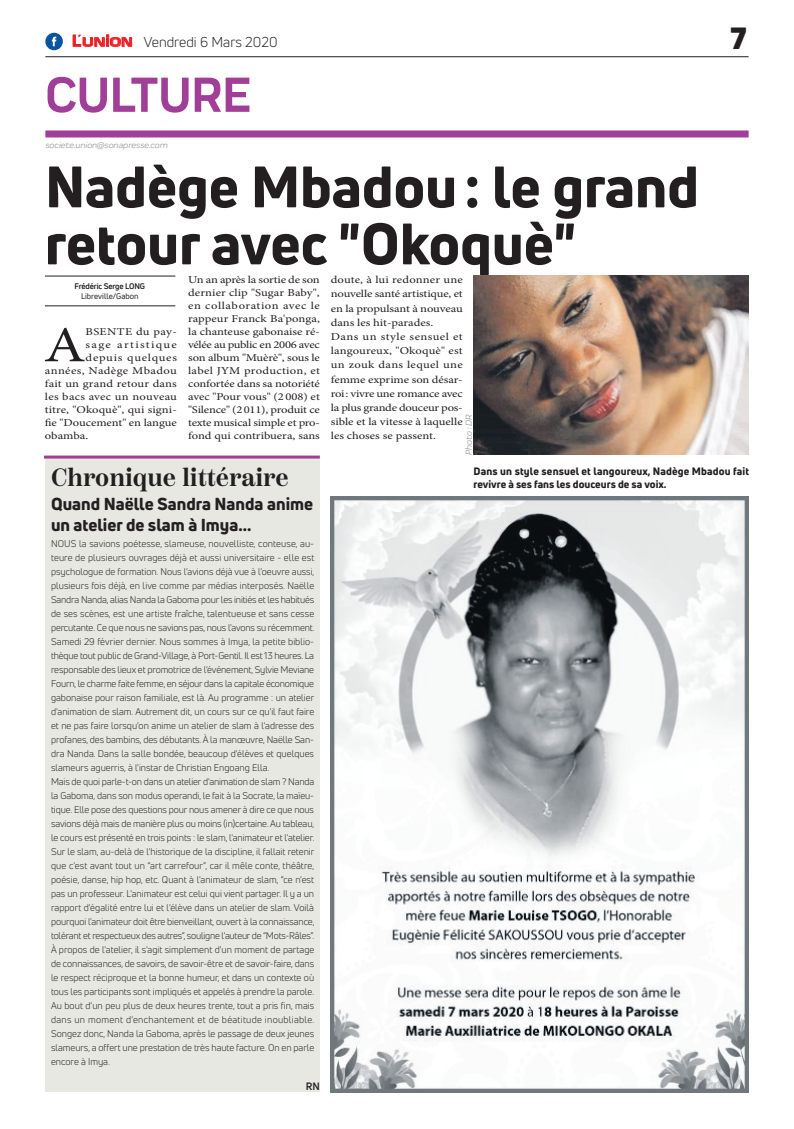
<style>
.page{position:relative;width:794px;height:1129px;background:#fff}
.page>*{position:absolute;margin:0;border:0;box-sizing:border-box;transform-origin:0 0}
.t1{font:800 57px/57px "Uni Neue";color:#231f20}
.t2{font:700 51px "Praktika";color:#a13e97}
.t3{font:50.5px "Minion Pro";color:#231f20;scale:1.2 1}
.t4{font:900 30px "Uni Neue";color:#231f20}
.t5{font:600 25px "Scotch Deck";color:#231f20}
.t6{font:800 17px/20.4px "Uni Neue";color:#231f20}
.t7{font:14px "Uni Neue";color:#231f20}
.t8{font:600 11.4px "Eurostile";letter-spacing:.015em;color:#ee1d23;scale:1.35 1}
.t9{font:10.5px/13px "Minion Pro";color:#231f20;text-align:justify;scale:1.2 1}
.t10{font:800 10.5px/12.6px "Uni Neue";letter-spacing:.01em;color:#231f20}
.t11{font:10.5px "Minion Pro";letter-spacing:.03em;color:#231f20;scale:1.2 1}
.t12{font:10.5px "Minion Pro";letter-spacing:.02em;color:#231f20;scale:1.2 1}
.t13{font:10.5px "Minion Pro";letter-spacing:.105em;color:#231f20;scale:1.2 1}
.t14{font:10.5px "Minion Pro";letter-spacing:.06em;color:#231f20;scale:1.2 1}
.t15{font:700 10.5px "Uni Neue";color:#231f20}
.t16{font:9.5px/14px "Uni Neue";color:#231f20}
.t17{font:italic 9px "Praktika";color:#818386}
.t18{font:700 8px "Uni Neue";letter-spacing:-.02em;color:#231f20}
.t19{font:8px "Uni Neue";color:#231f20}
.s1{font-size:15px}
</style>
<div class="page">
<hr style="left:45px;top:56px;width:703px;height:1px;background:#231f20">
<div style="left:45px;top:130px;width:703px;height:7px;background:#a13e97"></div>
<svg style="left:72px;top:34px;width:60px;height:13px"></svg>
<div style="left:45px;top:33px;width:18px;height:17px;background:#08549e;border-radius:50%"></div>
<svg style="left:52px;top:37px;width:4px;height:9px"></svg>
<img style="left:331px;top:496px;width:418px;height:595px">
<div style="left:45px;top:458px;width:275px;height:633px;background:#e7e8e2"></div>
<hr style="left:44px;top:455px;width:276px;height:3px;background:#a13e97">
<hr style="left:45px;top:305px;width:130px;height:1px;background:#231f20">
<hr style="left:45px;top:276px;width:130px;height:1px;background:#231f20">
<img style="left:474px;top:275px;width:274px;height:179px">
<h3 class="t7" style="left:144px;top:33px;width:135px">Vendredi 6 Mars 2020</h3>
<h3 class="t4" style="left:730px;top:17px;width:18px">7</h3>
<h2 class="t2" style="left:45px;top:54px;width:207px">CULTURE</h2>
<p class="t17" style="left:45px;top:139px;width:124px">societe.union@sonapresse.com</p>
<p class="t8" style="left:72px;top:35px;width:46px"><span class="s1">L</span>UNION</p>
<h1 class="t1" style="left:45px;top:157px;width:655px">Nadège Mbadou: le grand retour avec "Okoquè"</h1>
<p class="t18" style="left:75px;top:281px;width:72px">Frédéric Serge LONG</p>
<p class="t19" style="left:81px;top:291px;width:59px">Libreville/Gabon</p>
<p class="t9" style="left:188px;top:273px;width:111px">Un an après la sortie de son dernier clip "Sugar Baby", en collaboration avec le rappeur Franck Ba'ponga, la chanteuse gabonaise ré&shy;vélée au public en 2006 avec son album "Muèrè", sous le label JYM production, et confortée dans sa notoriété avec "Pour vous" (2 008) et "Silence" (2011), produit ce texte musical simple et pro&shy;fond qui contribuera, sans</p>
<p class="t9" style="left:331px;top:273px;width:111px;line-height:14.2px;text-align:left">doute, à lui redonner une nouvelle santé artistique, et en la propulsant à nouveau dans les hit-parades.<br>Dans un style sensuel et langoureux, "Okoquè" est un zouk dans lequel une femme exprime son désar&shy;roi: vivre une romance avec la plus grande douceur pos&shy;sible et la vitesse à laquelle les choses se passent.</p>
<h3 class="t3" style="left:44px;top:311px;width:36px">A</h3>
<p class="t11" style="left:86px;top:325px;width:78px">BSENTE du pay-</p>
<p class="t13" style="left:86px;top:338px;width:78px">sage artistique</p>
<p class="t14" style="left:86px;top:351px;width:78px">depuis quelques</p>
<p class="t11" style="left:45px;top:364px;width:111px">années, Nadège Mbadou</p>
<p class="t9" style="left:45px;top:377px;width:111px">fait un grand retour dans</p>
<p class="t12" style="left:45px;top:390px;width:111px">les bacs avec un nouveau</p>
<p class="t9" style="left:45px;top:403px;width:111px">titre, "Okoquè", qui signi-</p>
<p class="t9" style="left:45px;top:416px;width:111px">fie "Doucement" en langue</p>
<p class="t9" style="left:45px;top:429px;width:38px">obamba.</p>
<p class="t17" style="left:462px;top:454px;width:41px;rotate:-90deg">Photo : DR</p>
<h3 class="t5" style="left:51px;top:463px;width:239px">Chronique littéraire</h3>
<h3 class="t6" style="left:51px;top:493px;width:264px">Quand Naëlle Sandra Nanda anime un atelier de slam à Imya...</h3>
<p class="t16" style="left:51px;top:536px;width:265px">NOUS la savions poétesse, slameuse, nouvelliste, conteuse, au&shy;teure de plusieurs ouvrages déjà et aussi universitaire - elle est psychologue de formation. Nous l'avions déjà vue à l'oeuvre aussi, plusieurs fois déjà, en live comme par médias interposés. Naëlle Sandra Nanda, alias Nanda la Gaboma pour les initiés et les habitués de ses scènes, est une artiste fraîche, talentueuse et sans cesse percutante. Ce que nous ne savions pas, nous l'avons su récemment.<br>Samedi 29 février dernier. Nous sommes à Imya, la petite biblio&shy;thèque tout public de Grand-Village, à Port-Gentil. Il est 13 heures. La responsable des lieux et promotrice de l'événement, Sylvie Meviane Fourn, le charme faite femme, en séjour dans la capitale économique gabonaise pour raison familiale, est là. Au programme : un atelier d'animation de slam. Autrement dit, un cours sur ce qu'il faut faire et ne pas faire lorsqu'on anime un atelier de slam à l'adresse des profanes, des bambins, des débutants. À la manœuvre, Naëlle San&shy;dra Nanda. Dans la salle bondée, beaucoup d'élèves et quelques slameurs aguerris, à l'instar de Christian Engoang Ella.<br>Mais de quoi parle-t-on dans un atelier d'animation de slam ? Nanda la Gaboma, dans son modus operandi, le fait à la Socrate, la maïeu&shy;tique. Elle pose des questions pour nous amener à dire ce que nous savions déjà mais de manière plus ou moins (in)certaine. Au tableau, le cours est présenté en trois points : le slam, l'animateur et l'atelier.<br>Sur le slam, au-delà de l'historique de la discipline, il fallait retenir que c'est avant tout un “art carrefour”, car il mêle conte, théâtre, poésie, danse, hip hop, etc. Quant à l'animateur de slam, “ce n'est pas un professeur. L'animateur est celui qui vient partager. Il y a un rapport d'égalité entre lui et l'élève dans un atelier de slam. Voilà pourquoi l'animateur doit être bienveillant, ouvert à la connaissance, tolérant et respectueux des autres”, souligne l'auteur de “Mots-Râles”.<br>À propos de l'atelier, il s'agit simplement d'un moment de partage de connaissances, de savoirs, de savoir-être et de savoir-faire, dans le respect réciproque et la bonne humeur, et dans un contexte où tous les participants sont impliqués et appelés à prendre la parole.<br>Au bout d'un peu plus de deux heures trente, tout a pris fin, mais dans un moment d'enchantement et de béatitude inoubliable.<br>Songez donc, Nanda la Gaboma, après le passage de deux jeunes slameurs, a offert une prestation de très haute facture. On en parle encore à Imya.</p>
<p class="t15" style="left:306px;top:1079px;width:16px">RN</p>
<p class="t10" style="left:473px;top:465px;width:277px">Dans un style sensuel et langoureux, Nadège Mbadou fait revivre à ses fans les douceurs de sa voix.</p>
</div>
